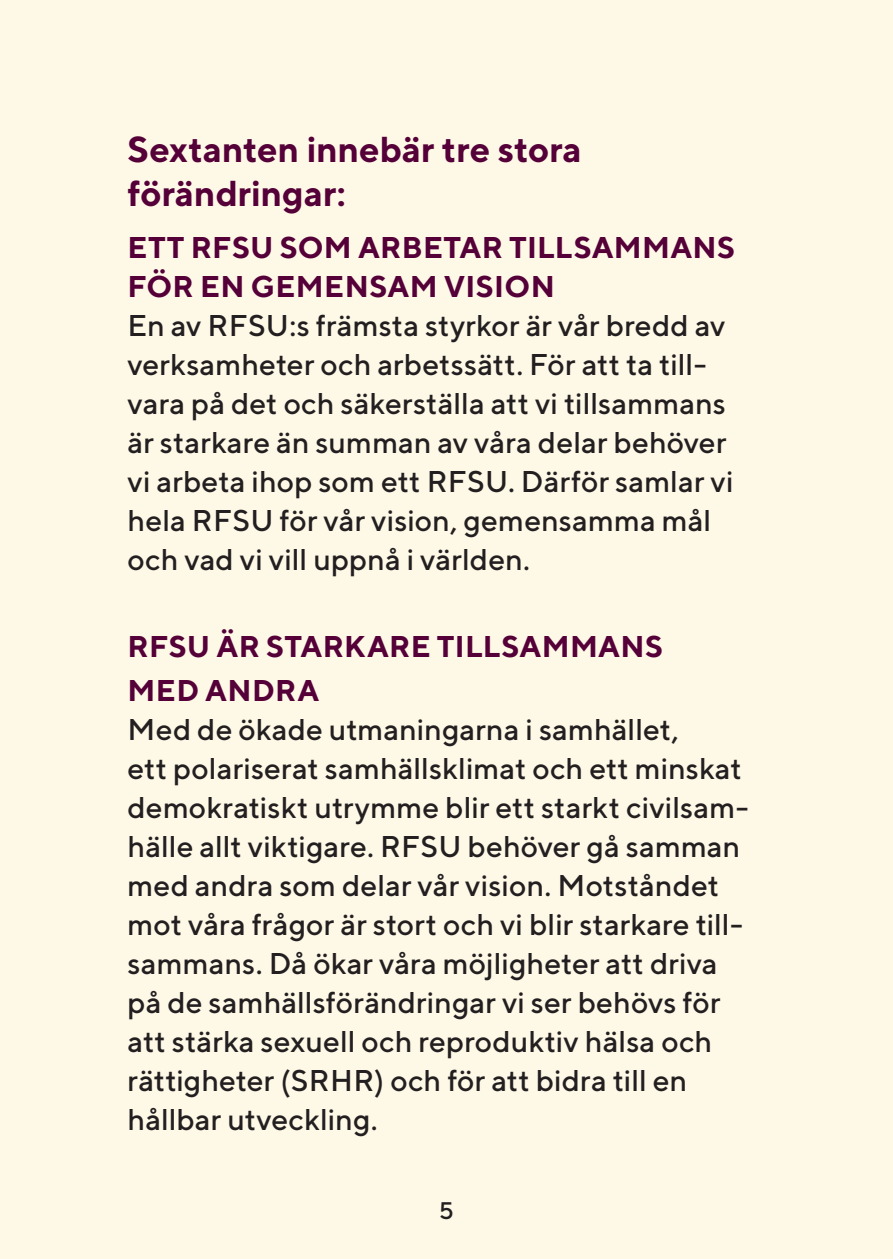
<style>
.page{position:relative;width:893px;height:1259px;background:#fef9e7}
.page>*{position:absolute;margin:0;border:0;box-sizing:border-box;transform-origin:0 0}
.bröd{font:700 36px "TT Norms";color:#550038}
.bröd-2{font:500 30px/39px "TT Norms";letter-spacing:.005em;color:#231f20}
.bröd-3{font:700 30px/39px "TT Norms";letter-spacing:.01em;color:#550038}
.rubbe3{font:500 24px "TT Norms";color:#231f20}
</style>
<div class="page">
<p class="bröd" style="left:128px;top:127px;width:456px">Sextanten innebär tre stora</p>
<p class="bröd" style="left:128px;top:170px;width:220px">förändringar:</p>
<p class="bröd-3" style="left:128px;top:227px;width:609px">ETT RFSU SOM ARBETAR TILLSAMMANS<br>FÖR EN GEMENSAM VISION</p>
<p class="bröd-2" style="left:128px;top:305px;width:607px">En av RFSU:s främsta styrkor är vår bredd av verksamheter och arbetssätt. För att ta till&shy;vara på det och säkerställa att vi tillsammans är starkare än summan av våra delar behöver vi arbeta ihop som ett RFSU. Därför samlar vi hela RFSU för vår vision, gemensamma mål och vad vi vill uppnå i världen.</p>
<p class="bröd-3" style="left:128px;top:626px;width:537px">RFSU ÄR STARKARE TILLSAMMANS</p>
<p class="bröd-3" style="left:128px;top:670px;width:193px">MED ANDRA</p>
<p class="bröd-2" style="left:128px;top:709px;width:553px">Med de ökade utmaningarna i samhället,</p>
<p class="bröd-2" style="left:128px;top:748px;width:616px">ett polariserat samhällsklimat och ett minskat</p>
<p class="bröd-2" style="left:128px;top:787px;width:623px">demokratiskt utrymme blir ett starkt civilsam&shy;hälle allt viktigare. RFSU behöver gå samman med andra som delar vår vision. Motståndet mot våra frågor är stort och vi blir starkare till&shy;sammans. Då ökar våra möjligheter att driva</p>
<p class="bröd-2" style="left:128px;top:982px;width:594px">på de samhällsförändringar vi ser behövs för</p>
<p class="bröd-2" style="left:128px;top:1021px;width:586px">att stärka sexuell och reproduktiv hälsa och rättigheter (SRHR) och för att bidra till en</p>
<p class="bröd-2" style="left:128px;top:1099px;width:252px">hållbar utveckling.</p>
<p class="rubbe3" style="left:439px;top:1195px;width:17px">5</p>
</div>
